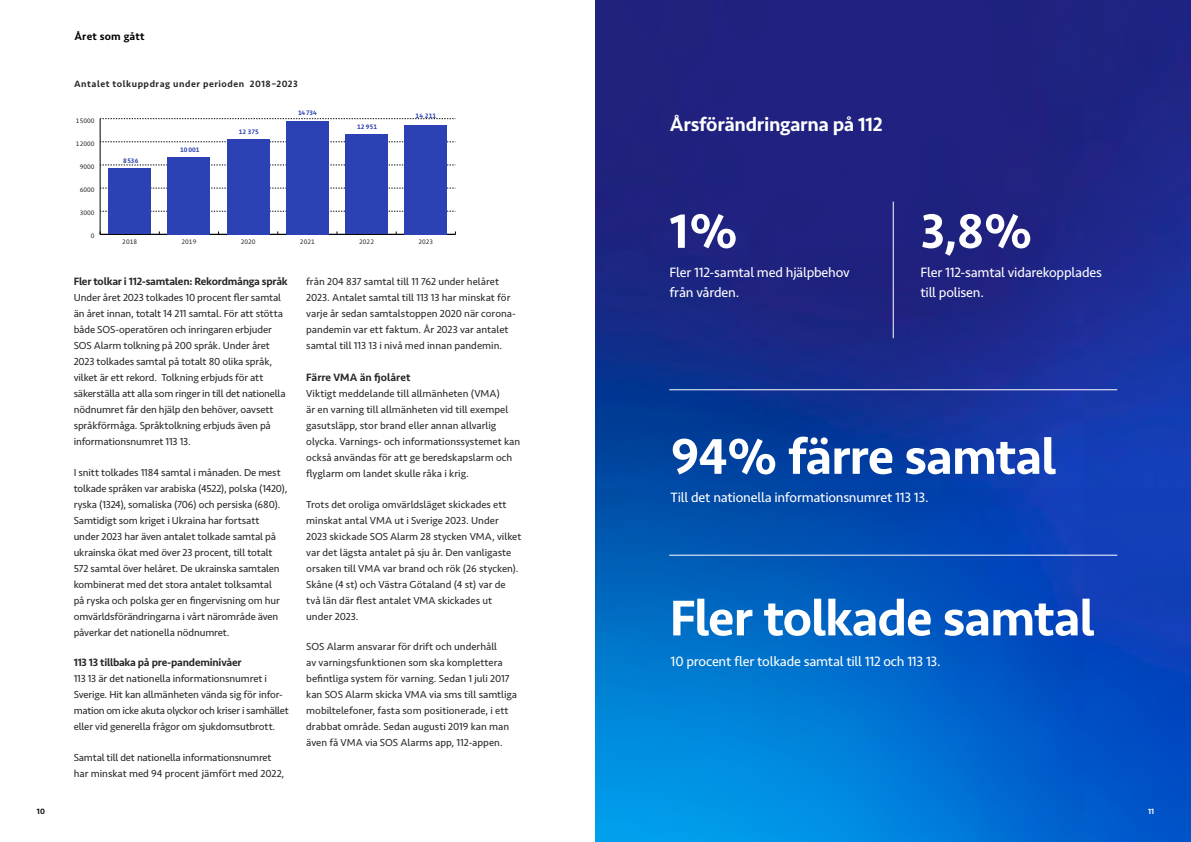
<style>
.page{position:relative;width:1191px;height:842px;background:#fff}
.page>*{position:absolute;margin:0;border:0;box-sizing:border-box;transform-origin:0 0}
.t1{font:500 52px "Seravek";letter-spacing:-.025em;color:#fff}
.t2{font:500 50px "Seravek";color:#fff}
.t3{font:500 20px "Seravek";letter-spacing:-.02em;color:#fff}
.t4{font:14px/20px "Seravek";letter-spacing:-.015em;color:#fff}
.t5{font:500 11px "Seravek";letter-spacing:-.02em;color:#272726}
.t6{font:500 11px "Seravek";color:#272726}
.t7{font:500 11px "Seravek";letter-spacing:.02em;color:#000}
.t8{font:10.5px/16px "Seravek";letter-spacing:-.005em;color:#272726}
.t9{font:500 9.5px "Seravek";letter-spacing:.055em;color:#272726}
.t10{font:500 8px "Seravek";color:#000}
.t11{font:500 8px "Seravek";color:#fff}
.t12{font:6.7px "Seravek";color:#2d2d2c}
.t13{font:500 6.7px "Seravek";color:#2c41af}
</style>
<div class="page">
<img style="left:595px;top:0;width:596px;height:842px">
<hr style="left:892px;top:202px;width:1px;height:136px;background:#fff">
<hr style="left:669px;top:389px;width:448px;height:1px;background:#fff">
<hr style="left:669px;top:555px;width:448px;height:1px;background:#fff">
<hr style="left:100px;top:119px;width:1px;height:115px;background:#000">
<hr style="left:100px;top:234px;width:355px;height:1px;background:#000">
<svg style="left:100px;top:211px;width:355px;height:1px"></svg>
<svg style="left:100px;top:188px;width:355px;height:1px"></svg>
<svg style="left:100px;top:165px;width:355px;height:1px"></svg>
<svg style="left:100px;top:142px;width:355px;height:1px"></svg>
<svg style="left:100px;top:118px;width:355px;height:1px"></svg>
<div style="left:108px;top:169px;width:43px;height:65px;background:#2b41b4"></div>
<div style="left:168px;top:157px;width:42px;height:77px;background:#2b41b4"></div>
<div style="left:227px;top:139px;width:42px;height:95px;background:#2b41b4"></div>
<div style="left:286px;top:121px;width:43px;height:113px;background:#2b41b4"></div>
<div style="left:345px;top:134px;width:43px;height:100px;background:#2b41b4"></div>
<div style="left:404px;top:125px;width:43px;height:109px;background:#2b41b4"></div>
<p class="t7" style="left:74px;top:30px;width:72px">Året som gått</p>
<p class="t9" style="left:74px;top:78px;width:225px">Antalet tolkuppdrag under perioden 2018–2023</p>
<p class="t12" style="left:76px;top:116px;width:20px">15000</p>
<p class="t12" style="left:76px;top:140px;width:20px">12000</p>
<p class="t12" style="left:80px;top:163px;width:16px">9000</p>
<p class="t12" style="left:80px;top:186px;width:16px">6000</p>
<p class="t12" style="left:80px;top:209px;width:16px">3000</p>
<p class="t13" style="left:123px;top:157px;width:17px">8536</p>
<p class="t13" style="left:180px;top:145px;width:21px">10001</p>
<p class="t13" style="left:239px;top:127px;width:22px">12 375</p>
<p class="t13" style="left:298px;top:109px;width:21px">14734</p>
<p class="t13" style="left:357px;top:123px;width:22px">12 951</p>
<p class="t13" style="left:415px;top:112px;width:22px">14 211</p>
<p class="t12" style="left:91px;top:232px;width:5px">0</p>
<p class="t12" style="left:122px;top:238px;width:16px">2018</p>
<p class="t12" style="left:181px;top:238px;width:16px">2019</p>
<p class="t12" style="left:241px;top:238px;width:16px">2020</p>
<p class="t12" style="left:300px;top:238px;width:16px">2021</p>
<p class="t12" style="left:359px;top:238px;width:16px">2022</p>
<p class="t12" style="left:418px;top:238px;width:16px">2023</p>
<p class="t5" style="left:74px;top:274px;width:216px">Fler tolkar i 112-samtalen: Rekordmånga språk</p>
<p class="t8" style="left:74px;top:289px;width:213px">Under året 2023 tolkades 10 procent fler samtal än året innan, totalt 14 211 samtal. För att stötta både SOS-operatören och inringaren erbjuder SOS Alarm tolkning på 200 språk. Under året 2023 tolkades samtal på totalt 80 olika språk, vilket är ett rekord. Tolkning erbjuds för att säkerställa att alla som ringer in till det nationella nödnumret får den hjälp den behöver, oavsett språkförmåga. Språktolkning erbjuds även på informationsnumret 113 13.</p>
<p class="t8" style="left:74px;top:465px;width:215px">I snitt tolkades 1184 samtal i månaden. De mest tolkade språken var arabiska (4522), polska (1420), ryska (1324), somaliska (706) och persiska (680).<br>Samtidigt som kriget i Ukraina har fortsatt under 2023 har även antalet tolkade samtal på ukrainska ökat med över 23 procent, till totalt 572 samtal över helåret. De ukrainska samtalen kombinerat med det stora antalet tolksamtal<br>på ryska och polska ger en fingervisning om hur omvärldsförändringarna i vårt närområde även påverkar det nationella nödnumret.</p>
<p class="t5" style="left:74px;top:656px;width:169px">113 13 tillbaka på pre-pandeminivåer</p>
<p class="t8" style="left:74px;top:671px;width:217px">113 13 är det nationella informationsnumret i Sverige. Hit kan allmänheten vända sig för infor&shy;mation om icke akuta olyckor och kriser i samhället eller vid generella frågor om sjukdomsutbrott.</p>
<p class="t8" style="left:74px;top:749px;width:212px">Samtal till det nationella informationsnumret har minskat med 94 procent jämfört med 2022,</p>
<p class="t8" style="left:306px;top:273px;width:211px">från 204 837 samtal till 11 762 under helåret 2023. Antalet samtal till 113 13 har minskat för varje år sedan samtalstoppen 2020 när corona&shy;pandemin var ett faktum. År 2023 var antalet samtal till 113 13 i nivå med innan pandemin.</p>
<p class="t6" style="left:306px;top:370px;width:106px">Färre VMA än fjolåret</p>
<p class="t8" style="left:306px;top:385px;width:215px">Viktigt meddelande till allmänheten (VMA)<br>är en varning till allmänheten vid till exempel gasutsläpp, stor brand eller annan allvarlig olycka. Varnings- och informationssystemet kan också användas för att ge beredskapslarm och flyglarm om landet skulle råka i krig.</p>
<p class="t8" style="left:306px;top:497px;width:217px">Trots det oroliga omvärldsläget skickades ett minskat antal VMA ut i Sverige 2023. Under 2023 skickade SOS Alarm 28 stycken VMA, vilket var det lägsta antalet på sju år. Den vanligaste orsaken till VMA var brand och rök (26 stycken).<br>Skåne (4 st) och Västra Götaland (4 st) var de två län där flest antalet VMA skickades ut<br>under 2023.</p>
<p class="t8" style="left:306px;top:639px;width:212px">SOS Alarm ansvarar för drift och underhåll<br>av varningsfunktionen som ska komplettera befintliga system för varning. Sedan 1 juli 2017 kan SOS Alarm skicka VMA via sms till samtliga mobiltelefoner, fasta som positionerade, i ett drabbat område. Sedan augusti 2019 kan man även få VMA via SOS Alarms app, 112-appen.</p>
<h3 class="t3" style="left:670px;top:112px;width:214px">Årsförändringarna på 112</h3>
<h2 class="t2" style="left:669px;top:200px;width:70px">1 %</h2>
<h2 class="t2" style="left:920px;top:200px;width:113px">3,8 %</h2>
<h3 class="t4" style="left:669px;top:262px;width:181px">Fler 112-samtal med hjälpbehov från vården.</h3>
<h3 class="t4" style="left:920px;top:262px;width:183px">Fler 112-samtal vidarekopplades till polisen.</h3>
<h1 class="t1" style="left:670px;top:424px;width:387px">94 % färre samtal</h1>
<h3 class="t4" style="left:670px;top:487px;width:259px">Till det nationella informationsnumret 113 13.</h3>
<h1 class="t1" style="left:669px;top:586px;width:427px">Fler tolkade samtal</h1>
<h3 class="t4" style="left:670px;top:652px;width:271px">10 procent fler tolkade samtal till 112 och 113 13.</h3>
<p class="t10" style="left:37px;top:806px;width:10px">10</p>
<p class="t11" style="left:1148px;top:806px;width:8px">11</p>
</div>
